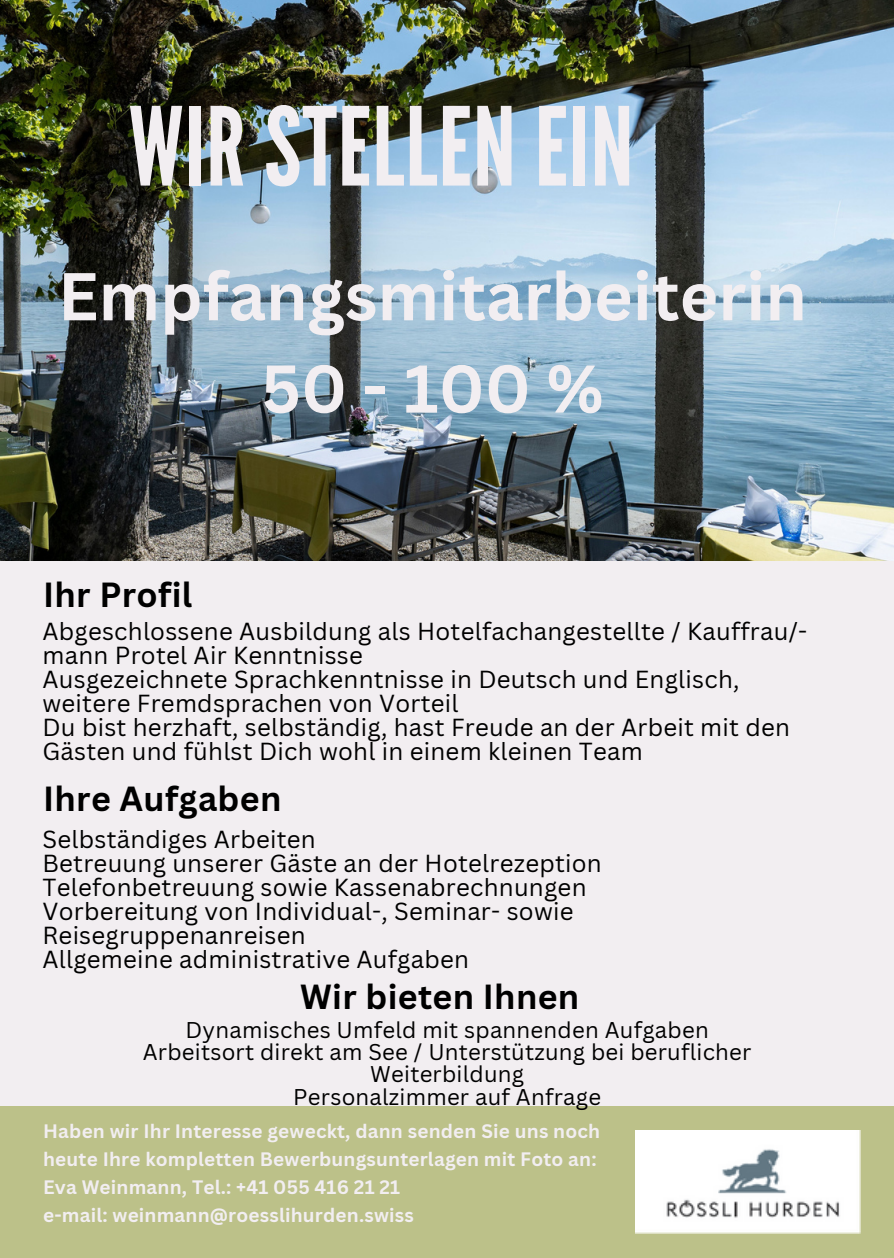
<style>
.page{position:relative;width:894px;height:1258px;background:#fff}
.page>*{position:absolute;margin:0;border:0;box-sizing:border-box;transform-origin:0 0}
.t1{font:108.6px "League Gothic";letter-spacing:.01em;color:#f2eef1}
.t2{font:700 66px "Canva Sans";color:#f2eef1}
.t3{font:700 33.9px "Canva Sans";letter-spacing:.01em;color:#000}
.t4{font:24px/24px "Canva Sans";letter-spacing:.01em;color:#000}
.t5{font:22.2px/22.2px "Canva Sans";letter-spacing:.01em;color:#000;text-align:center}
.t6{font:700 18.9px/27.9px "Canva Sans";letter-spacing:.01em;color:#f2eef1}
</style>
<div class="page">
<img style="left:0;top:0;width:893px;height:561px">
<div style="left:0;top:561px;width:893px;height:570px;background:#f2eef1"></div>
<div style="left:0;top:1106px;width:893px;height:152px;background:#bcc189"></div>
<img style="left:635px;top:1130px;width:225px;height:104px">
<p class="t1" style="left:129px;top:84px;width:506px">WIR STELLEN EIN</p>
<p class="t2" style="left:58px;top:250px;width:750px">Empfangsmitarbeiterin</p>
<p class="t2" style="left:261px;top:342px;width:344px">50 - 100 %</p>
<p class="t3" style="left:43px;top:571px;width:151px">Ihr Profil</p>
<p class="t4" style="left:42px;top:618px;width:766px">Abgeschlossene Ausbildung als Hotelfachangestellte / Kauffrau/- mann Protel Air Kenntnisse</p>
<p class="t4" style="left:42px;top:666px;width:698px">Ausgezeichnete Sprachkenntnisse in Deutsch und Englisch, weitere Fremdsprachen von Vorteil</p>
<p class="t4" style="left:42px;top:714px;width:749px">Du bist herzhaft, selbständig, hast Freude an der Arbeit mit den<br>Gästen und fühlst Dich wohl in einem kleinen Team</p>
<p class="t3" style="left:43px;top:774px;width:240px">Ihre Aufgaben</p>
<p class="t4" style="left:42px;top:827px;width:275px">Selbständiges Arbeiten</p>
<p class="t4" style="left:42px;top:851px;width:560px">Betreuung unserer Gäste an der Hotelrezeption</p>
<p class="t4" style="left:42px;top:875px;width:545px">Telefonbetreuung sowie Kassenabrechnungen</p>
<p class="t4" style="left:42px;top:899px;width:532px">Vorbereitung von Individual-, Seminar- sowie<br>Reisegruppenanreisen</p>
<p class="t4" style="left:42px;top:947px;width:428px">Allgemeine administrative Aufgaben</p>
<p class="t3" style="left:300px;top:973px;width:280px">Wir bieten Ihnen</p>
<p class="t5" style="left:185px;top:1018px;width:524px">Dynamisches Umfeld mit spannenden Aufgaben</p>
<p class="t5" style="left:143px;top:1040px;width:610px">Arbeitsort direkt am See / Unterstützung bei beruflicher<br>Weiterbildung</p>
<p class="t5" style="left:293px;top:1085px;width:309px">Personalzimmer auf Anfrage</p>
<p class="t6" style="left:43px;top:1117px;width:558px">Haben wir Ihr Interesse geweckt, dann senden Sie uns noch heute Ihre kompletten Bewerbungsunterlagen mit Foto an:<br>Eva Weinmann, Tel.: +41 055 416 21 21</p>
<p class="t6" style="left:43px;top:1200px;width:372px">e-mail: weinmann@roesslihurden.swiss</p>
</div>
